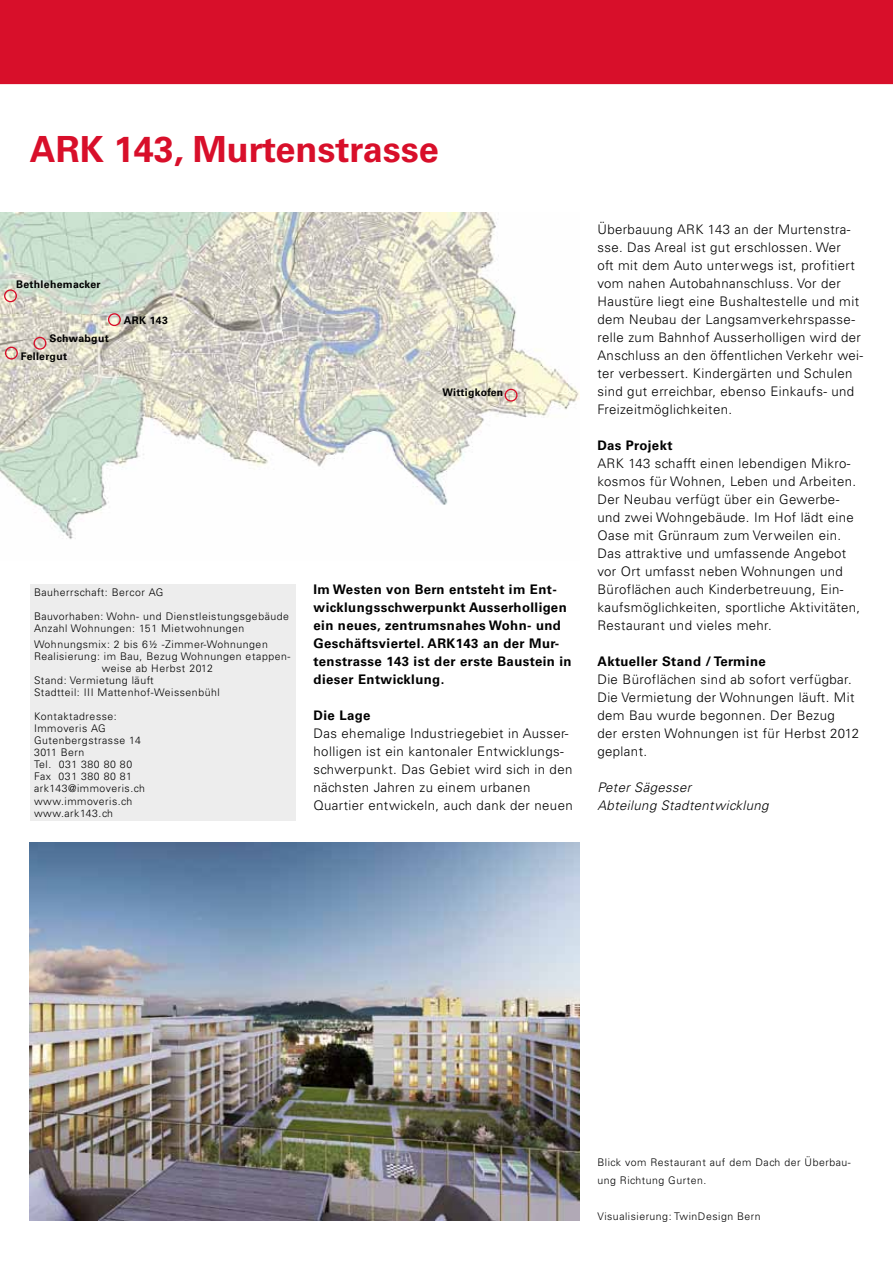
<style>
.page{position:relative;width:893px;height:1263px;background:#fff}
.page>*{position:absolute;margin:0;border:0;box-sizing:border-box;transform-origin:0 0}
.t1{font:700 36px "Univers LT Std";color:#d80f2a}
.t2{font:300 13.2px/18px "Univers LT Std";letter-spacing:.03em;color:#000}
.t3{font:700 13.2px/18px "Univers LT Std";letter-spacing:.03em;color:#000}
.t4{font:italic 300 13.2px/18px "Univers LT Std";letter-spacing:.03em;color:#000}
.t5{font:300 10.5px/12px "Univers LT Std";letter-spacing:.05em;color:#000}
.t6{font:700 10.5px "Univers LT Std";letter-spacing:.03em;color:#000}
</style>
<div class="page">
<div style="left:0;top:0;width:893px;height:84px;background:#d80f2a"></div>
<img style="left:30px;top:842px;width:549px;height:378px">
<img style="left:0;top:213px;width:579px;height:326px">
<div style="left:4px;top:289px;width:13px;height:13px;border:1px solid #d80f2a;border-radius:50%"></div>
<div style="left:5px;top:347px;width:13px;height:13px;border:1px solid #d80f2a;border-radius:50%"></div>
<div style="left:34px;top:337px;width:12px;height:13px;border:1px solid #d80f2a;border-radius:50%"></div>
<div style="left:505px;top:389px;width:12px;height:13px;border:1px solid #d80f2a;border-radius:50%"></div>
<div style="left:108px;top:313px;width:13px;height:13px;border:1px solid #d80f2a;border-radius:50%"></div>
<div style="left:30px;top:584px;width:266px;height:237px;background:#ededed"></div>
<h1 class="t1" style="left:30px;top:128px;width:411px">ARK 143, Murtenstrasse</h1>
<p class="t6" style="left:16px;top:278px;width:86px">Bethlehemacker</p>
<p class="t6" style="left:50px;top:332px;width:61px">Schwabgut</p>
<p class="t6" style="left:21px;top:350px;width:48px">Fellergut</p>
<p class="t6" style="left:124px;top:314px;width:45px">ARK 143</p>
<p class="t6" style="left:442px;top:386px;width:63px">Wittigkofen</p>
<p class="t5" style="left:34px;top:586px;width:131px">Bauherrschaft: Bercor AG</p>
<p class="t5" style="left:34px;top:610px;width:257px">Bauvorhaben: Wohn- und Dienstleistungsgebäude<br>Anzahl Wohnungen: 151 Mietwohnungen</p>
<p class="t5" style="left:34px;top:639px;width:235px">Wohnungsmix: 2 bis 6½ -Zimmer-Wohnungen</p>
<p class="t5" style="left:34px;top:651px;width:258px">Realisierung: im Bau, Bezug Wohnungen etappen-</p>
<p class="t5" style="left:102px;top:663px;width:113px">weise ab Herbst 2012</p>
<p class="t5" style="left:34px;top:675px;width:121px">Stand: Vermietung läuft</p>
<p class="t5" style="left:34px;top:687px;width:187px">Stadtteil: III Mattenhof-Weissenbühl</p>
<p class="t5" style="left:34px;top:711px;width:112px">Kontaktadresse:<br>Immoveris AG<br>Gutenbergstrasse 14<br>3011 Bern<br>Tel. 031 380 80 80<br>Fax 031 380 80 81 ark143@immoveris.ch www.immoveris.ch www.ark143.ch</p>
<p class="t3" style="left:314px;top:580px;width:259px">Im Westen von Bern entsteht im Ent&shy;wicklungsschwerpunkt Ausserholligen ein neues, zentrumsnahes Wohn- und Geschäftsviertel. ARK143 an der Mur&shy;tenstrasse 143 ist der erste Baustein in dieser Entwicklung.</p>
<p class="t3" style="left:314px;top:706px;width:58px">Die Lage</p>
<p class="t2" style="left:314px;top:724px;width:261px">Das ehemalige Industriegebiet in Ausser&shy;holligen ist ein kantonaler Entwicklungs&shy;schwerpunkt. Das Gebiet wird sich in den nächsten Jahren zu einem urbanen Quartier entwickeln, auch dank der neuen</p>
<p class="t2" style="left:597px;top:220px;width:267px">Überbauung ARK 143 an der Murtenstra&shy;sse. Das Areal ist gut erschlossen. Wer<br>oft mit dem Auto unterwegs ist, profitiert vom nahen Autobahnanschluss. Vor der Haustüre liegt eine Bushaltestelle und mit dem Neubau der Langsamverkehrspasse&shy;relle zum Bahnhof Ausserholligen wird der Anschluss an den öffentlichen Verkehr wei&shy;ter verbessert. Kindergärten und Schulen sind gut erreichbar, ebenso Einkaufs- und Freizeitmöglichkeiten.</p>
<p class="t3" style="left:597px;top:437px;width:77px">Das Projekt</p>
<p class="t2" style="left:597px;top:454px;width:264px">ARK 143 schafft einen lebendigen Mikro&shy;kosmos für Wohnen, Leben und Arbeiten.<br>Der Neubau verfügt über ein Gewerbe&shy;und zwei Wohngebäude. Im Hof lädt eine Oase mit Grünraum zum Verweilen ein.<br>Das attraktive und umfassende Angebot vor Ort umfasst neben Wohnungen und Büroflächen auch Kinderbetreuung, Ein&shy;kaufsmöglichkeiten, sportliche Aktivitäten, Restaurant und vieles mehr.</p>
<p class="t3" style="left:597px;top:653px;width:170px">Aktueller Stand / Termine</p>
<p class="t2" style="left:597px;top:670px;width:263px">Die Büroflächen sind ab sofort verfügbar.<br>Die Vermietung der Wohnungen läuft. Mit dem Bau wurde begonnen. Der Bezug<br>der ersten Wohnungen ist für Herbst 2012 geplant.</p>
<p class="t4" style="left:597px;top:779px;width:173px">Peter Sägesser<br>Abteilung Stadtentwicklung</p>
<p class="t5" style="left:597px;top:1154px;width:255px;line-height:18px">Blick vom Restaurant auf dem Dach der Überbau&shy;ung Richtung Gurten.</p>
<p class="t5" style="left:597px;top:1211px;width:165px">Visualisierung: TwinDesign Bern</p>
</div>
